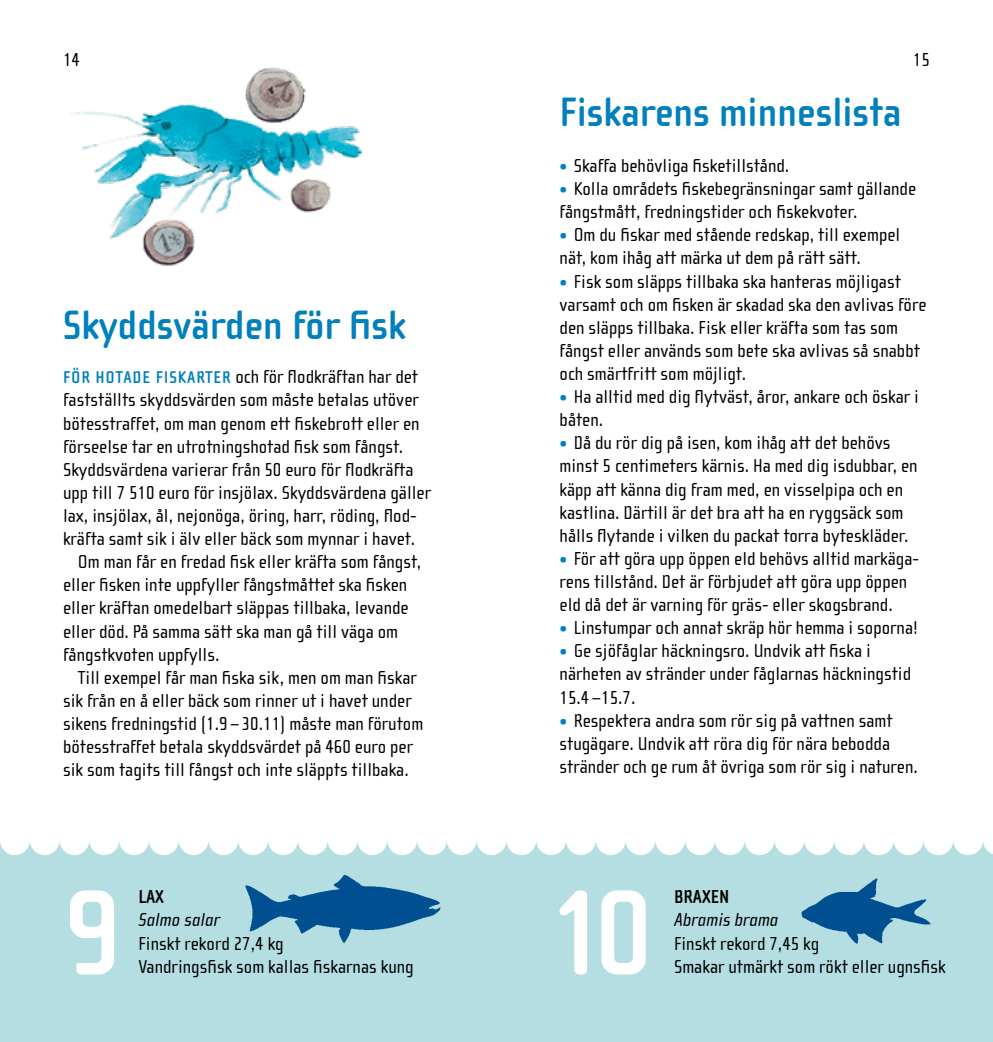
<style>
.page{position:relative;width:993px;height:1042px;background:#fff}
.page>*{position:absolute;margin:0;border:0;box-sizing:border-box;transform-origin:0 0}
.t1{font:700 124.42px "Cholla Sans OT";color:#fff}
.t2{font:700 42px "Cholla Sans OT";color:#0080bc}
.t3{font:19.25px/23.1px "Cholla Sans OT";color:#000}
.t4{font:italic 19.25px "Cholla Sans OT";color:#000}
.t5{font:700 19.25px "Cholla Sans OT";color:#000}
.s1{font-weight:700;font-size:17.5px;color:#0080bc}
.s2{font-weight:700;color:#0080bc}
</style>
<div class="page">
<div style="left:0;top:842px;width:992px;height:200px;background:#b4dee1"></div>
<img style="left:785px;top:872px;width:160px;height:78px">
<div style="left:210px;top:857px;width:305px;height:108px;background:#b4dee1"></div>
<img style="left:245px;top:874px;width:196px;height:69px">
<img style="left:71px;top:67px;width:292px;height:199px">
<p class="t3" style="left:63px;top:49px;width:18px">14</p>
<p class="t3" style="left:912px;top:49px;width:18px">15</p>
<h2 class="t2" style="left:63px;top:302px;width:344px">Skyddsvärden för fisk</h2>
<p class="t3" style="left:63px;top:366px;width:356px"><span class="s1">FÖR HOTADE FISKARTER</span> och för flodkräftan har det</p>
<p class="t3" style="left:63px;top:389px;width:357px">fastställts skyddsvärden som måste betalas utöver</p>
<p class="t3" style="left:63px;top:412px;width:358px">bötesstraffet, om man genom ett fiskebrott eller en</p>
<p class="t3" style="left:63px;top:435px;width:342px">förseelse tar en utrotningshotad fisk som fångst.</p>
<p class="t3" style="left:63px;top:458px;width:352px">Skyddsvärdena varierar från 50 euro för flodkräfta</p>
<p class="t3" style="left:63px;top:481px;width:369px">upp till 7 510 euro för insjölax. Skyddsvärdena gäller</p>
<p class="t3" style="left:63px;top:504px;width:355px">lax, insjölax, ål, nejonöga, öring, harr, röding, flod-</p>
<p class="t3" style="left:63px;top:527px;width:353px">kräfta samt sik i älv eller bäck som mynnar i havet.</p>
<p class="t3" style="left:78px;top:550px;width:345px">Om man får en fredad fisk eller kräfta som fångst,</p>
<p class="t3" style="left:63px;top:574px;width:346px">eller fisken inte uppfyller fångstmåttet ska fisken</p>
<p class="t3" style="left:63px;top:597px;width:347px">eller kräftan omedelbart släppas tillbaka, levande</p>
<p class="t3" style="left:63px;top:620px;width:336px">eller död. På samma sätt ska man gå till väga om</p>
<p class="t3" style="left:63px;top:643px;width:158px">fångstkvoten uppfylls.</p>
<p class="t3" style="left:78px;top:666px;width:340px">Till exempel får man fiska sik, men om man fiskar</p>
<p class="t3" style="left:63px;top:689px;width:350px">sik från en å eller bäck som rinner ut i havet under</p>
<p class="t3" style="left:63px;top:712px;width:361px">sikens fredningstid (1.9 – 30.11) måste man förutom</p>
<p class="t3" style="left:63px;top:735px;width:351px">bötesstraffet betala skyddsvärdet på 460 euro per</p>
<p class="t3" style="left:63px;top:758px;width:347px">sik som tagits till fångst och inte släppts tillbaka.</p>
<h2 class="t2" style="left:559px;top:89px;width:343px">Fiskarens minneslista</h2>
<p class="t3" style="left:559px;top:154px;width:231px"><span class="s2">•</span> Skaffa behövliga fisketillstånd.</p>
<p class="t3" style="left:559px;top:178px;width:358px"><span class="s2">•</span> Kolla områdets fiskebegränsningar samt gällande fångstmått, fredningstider och fiskekvoter.</p>
<p class="t3" style="left:559px;top:224px;width:342px"><span class="s2">•</span> Om du fiskar med stående redskap, till exempel nät, kom ihåg att märka ut dem på rätt sätt.</p>
<p class="t3" style="left:559px;top:270px;width:368px"><span class="s2">•</span> Fisk som släpps tillbaka ska hanteras möjligast varsamt och om fisken är skadad ska den avlivas före den släpps tillbaka. Fisk eller kräfta som tas som fångst eller används som bete ska avlivas så snabbt och smärtfritt som möjligt.</p>
<p class="t3" style="left:559px;top:385px;width:361px"><span class="s2">•</span> Ha alltid med dig flytväst, åror, ankare och öskar i båten.</p>
<p class="t3" style="left:559px;top:432px;width:359px"><span class="s2">•</span> Då du rör dig på isen, kom ihåg att det behövs minst 5 centimeters kärnis. Ha med dig isdubbar, en käpp att känna dig fram med, en visselpipa och en kastlina. Därtill är det bra att ha en ryggsäck som hålls flytande i vilken du packat torra byteskläder.</p>
<p class="t3" style="left:559px;top:547px;width:361px"><span class="s2">•</span> För att göra upp öppen eld behövs alltid markäga&shy;rens tillstånd. Det är förbjudet att göra upp öppen eld då det är varning för gräs- eller skogsbrand.</p>
<p class="t3" style="left:559px;top:616px;width:360px"><span class="s2">•</span> Linstumpar och annat skräp hör hemma i soporna!</p>
<p class="t3" style="left:559px;top:640px;width:353px"><span class="s2">•</span> Ge sjöfåglar häckningsro. Undvik att fiska i närheten av stränder under fåglarnas häckningstid<br>15.4 –15.7.</p>
<p class="t3" style="left:559px;top:709px;width:360px"><span class="s2">•</span> Respektera andra som rör sig på vattnen samt stugägare. Undvik att röra dig för nära bebodda stränder och ge rum åt övriga som rör sig i naturen.</p>
<p class="t5" style="left:138px;top:886px;width:27px">LAX</p>
<p class="t4" style="left:138px;top:909px;width:83px">Salmo salar</p>
<p class="t3" style="left:138px;top:932px;width:277px">Finskt rekord 27,4 kg<br>Vandringsfisk som kallas fiskarnas kung</p>
<h1 class="t1" style="left:63px;top:865px;width:61px">9</h1>
<h1 class="t1" style="left:548px;top:865px;width:106px">10</h1>
<p class="t5" style="left:673px;top:886px;width:57px">BRAXEN</p>
<p class="t4" style="left:673px;top:909px;width:106px">Abramis brama</p>
<p class="t3" style="left:673px;top:932px;width:147px">Finskt rekord 7,45 kg</p>
<p class="t3" style="left:673px;top:955px;width:273px">Smakar utmärkt som rökt eller ugnsfisk</p>
</div>
